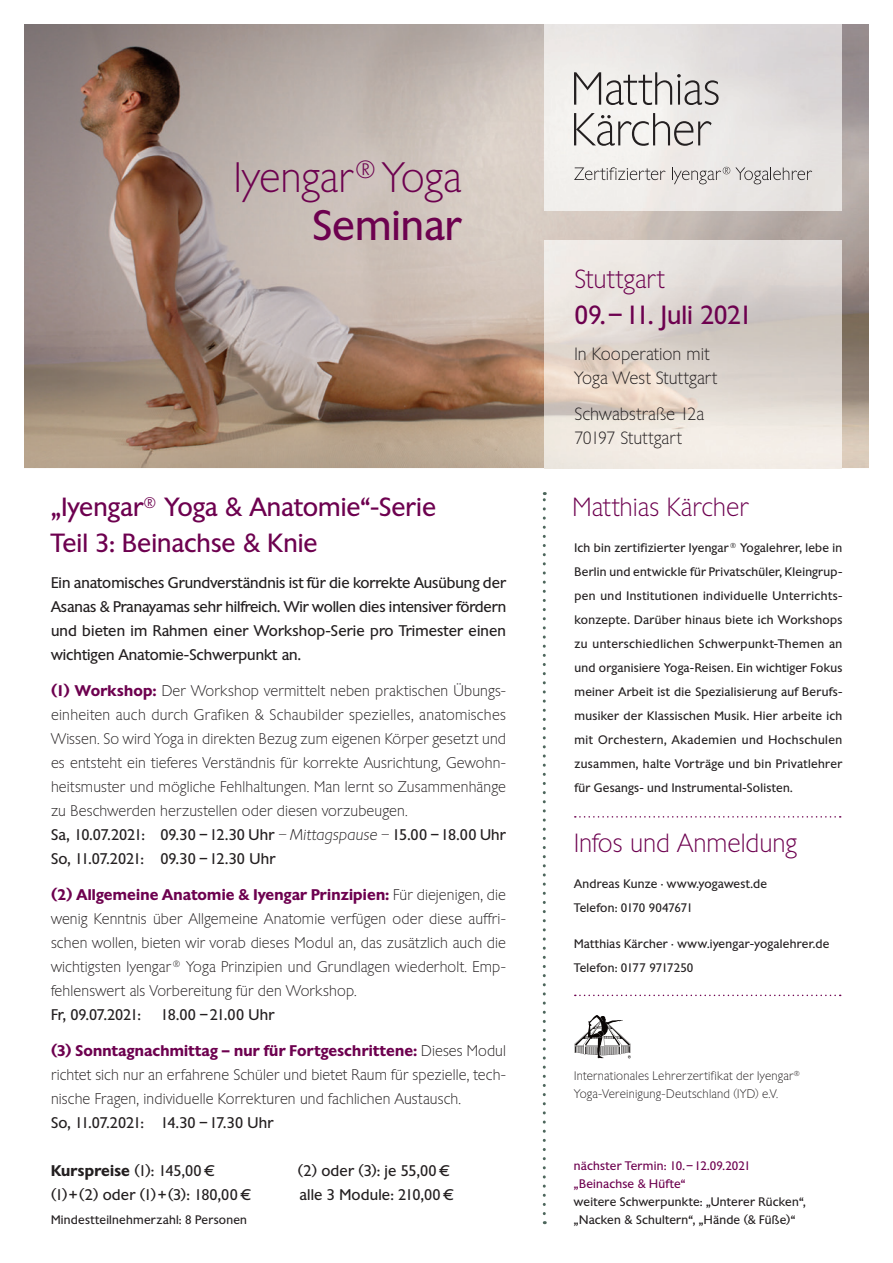
<style>
.page{position:relative;width:893px;height:1263px;background:#fff}
.page>*{position:absolute;margin:0;border:0;box-sizing:border-box;transform-origin:0 0}
.t1{font:200 41.25px/48px "Chantilly Serial";color:#6d014f;text-align:right}
.t2{font:25.5px/36px "Chantilly Serial";color:#6d014f}
.t3{font:200 25.5px "Chantilly Serial";color:#6d014f}
.t4{font:200 17.25px/24px "Chantilly Serial";letter-spacing:.005em;color:#231f20}
.t5{font:200 15px/24px "Chantilly Serial";letter-spacing:.01em;color:#231f20;text-align:justify}
.t6{font:15px/24px "Chantilly Serial";color:#231f20;text-align:justify}
.t7{font:12px/24px "Chantilly Serial";letter-spacing:.02em;color:#231f20}
.t8{font:200 12px/18px "Chantilly Serial";letter-spacing:.02em;color:#231f20}
.t9{font:12px/18px "Chantilly Serial";letter-spacing:.015em;color:#6d014f}
.s1{font-weight:400}
.s2{font-weight:700;color:#6d014f}
.s3{font-style:italic}
.s4{font-weight:700}
</style>
<div class="page">
<img style="left:24px;top:24px;width:845px;height:444px">
<svg style="left:543px;top:492px;width:3px;height:722px"></svg>
<img style="left:544px;top:24px;width:298px;height:186px">
<img style="left:544px;top:240px;width:298px;height:228px">
<svg style="left:574px;top:72px;width:145px;height:33px;background:#c4c1bf"></svg>
<svg style="left:574px;top:113px;width:138px;height:33px"></svg>
<svg style="left:574px;top:167px;width:91px;height:13px"></svg>
<svg style="left:672px;top:166px;width:140px;height:18px;background:#cfcbca"></svg>
<svg style="left:574px;top:1015px;width:57px;height:43px"></svg>
<svg style="left:575px;top:816px;width:266px;height:1px"></svg>
<svg style="left:575px;top:994px;width:266px;height:2px"></svg>
<h1 class="t1" style="left:234px;top:154px;width:229px">Iyengar<sup>®</sup> Yoga<br><span class="s1">Seminar</span></h1>
<h2 class="t2" style="left:51px;top:489px;width:387px">„Iyengar<sup>®</sup> Yoga &amp; Anatomie“-Serie<br>Teil 3: Beinachse &amp; Knie</h2>
<p class="t6" style="left:51px;top:571px;width:457px">Ein anatomisches Grundverständnis ist für die korrekte Ausübung der Asanas &amp; Pranayamas sehr hilfreich. Wir wollen dies intensiver fördern und bieten im Rahmen einer Workshop-Serie pro Trimester einen wichtigen Anatomie-Schwerpunkt an.</p>
<p class="t5" style="left:51px;top:679px;width:456px;text-align:left"><span class="s2">(1) Workshop:</span> Der Workshop vermittelt neben praktischen Übungs&shy;einheiten auch durch Grafiken &amp; Schaubilder spezielles, anatomisches Wissen. So wird Yoga in direkten Bezug zum eigenen Körper gesetzt und es entsteht ein tieferes Verständnis für korrekte Ausrichtung, Gewohn&shy;heitsmuster und mögliche Fehlhaltungen. Man lernt so Zusammenhänge zu Beschwerden herzustellen oder diesen vorzubeugen.<br><span class="s1">Sa, 10.07.2021: 09.30 – 12.30 Uhr</span> <span class="s3">– Mittagspause –</span> <span class="s1">15.00 – 18.00 Uhr So, 11.07.2021: 09.30 – 12.30 Uhr</span></p>
<p class="t5" style="left:51px;top:883px;width:456px"><span class="s2">(2) Allgemeine Anatomie &amp; Iyengar Prinzipien:</span> Für diejenigen, die wenig Kenntnis über Allgemeine Anatomie verfügen oder diese auffri&shy;schen wollen, bieten wir vorab dieses Modul an, das zusätzlich auch die wichtigsten Iyengar <sup>®</sup> Yoga Prinzipien und Grundlagen wiederholt. Emp&shy;fehlenswert als Vorbereitung für den Workshop.</p>
<p class="t6" style="left:51px;top:1003px;width:91px">Fr, 09.07.2021:</p>
<p class="t6" style="left:161px;top:1003px;width:115px">18.00 – 21.00 Uhr</p>
<p class="t5" style="left:51px;top:1039px;width:456px"><span class="s2">(3) Sonntagnachmittag – nur für Fortgeschrittene:</span> Dieses Modul richtet sich nur an erfahrene Schüler und bietet Raum für spezielle, tech&shy;nische Fragen, individuelle Korrekturen und fachlichen Austausch.</p>
<p class="t6" style="left:51px;top:1111px;width:224px">So, 11.07.2021: 14.30 – 17.30 Uhr</p>
<p class="t6" style="left:51px;top:1159px;width:166px"><span class="s4">Kurspreise</span> (1): 145,00 €</p>
<p class="t6" style="left:298px;top:1159px;width:154px">(2) oder (3): je 55,00 €</p>
<p class="t6" style="left:51px;top:1183px;width:202px">(1) + (2) oder (1) + (3): 180,00 €</p>
<p class="t6" style="left:299px;top:1183px;width:156px">alle 3 Module: 210,00 €</p>
<p class="t7" style="left:51px;top:1208px;width:197px">Mindestteilnehmerzahl: 8 Personen</p>
<h2 class="t3" style="left:574px;top:264px;width:92px">Stuttgart</h2>
<h2 class="t2" style="left:574px;top:297px;width:180px">09. – 11. Juli 2021</h2>
<p class="t4" style="left:574px;top:342px;width:144px">In Kooperation mit<br>Yoga West Stuttgart</p>
<p class="t4" style="left:574px;top:402px;width:131px">Schwabstraße 12a<br>70197 Stuttgart</p>
<h2 class="t3" style="left:572px;top:492px;width:178px">Matthias Kärcher</h2>
<p class="t7" style="left:574px;top:536px;width:269px;text-align:justify">Ich bin zertifizierter Iyengar <sup>®</sup> Yogalehrer, lebe in Berlin und entwickle für Privatschüler, Klein grup&shy;pen und Institutionen individuelle Unter richts&shy;konzepte. Darüber hinaus biete ich Work shops zu unterschiedlichen Schwerpunkt-Themen an und organisiere Yoga-Reisen. Ein wichtiger Fokus meiner Arbeit ist die Spezi ali sierung auf Berufs&shy;musiker der Klassischen Musik. Hier arbeite ich mit Orchestern, Akademien und Hochschulen zusammen, halte Vorträge und bin Privatlehrer für Gesangs- und Instrumental-Solisten.</p>
<h2 class="t3" style="left:574px;top:828px;width:224px">Infos und Anmeldung</h2>
<p class="t7" style="left:574px;top:872px;width:194px">Andreas Kunze · www.yogawest.de<br>Telefon: 0170 9047671</p>
<p class="t7" style="left:574px;top:932px;width:257px">Matthias Kärcher · www.iyengar-yogalehrer.de<br>Telefon: 0177 9717250</p>
<p class="t8" style="left:574px;top:1067px;width:228px">Internationales Lehrerzertifikat der Iyengar<sup>®<br></sup>Yoga-Vereinigung-Deutschland (IYD) e.V.</p>
<p class="t9" style="left:574px;top:1157px;width:178px">nächster Termin: 10. – 12.09.2021 „Beinachse &amp; Hüfte“</p>
<p class="t7" style="left:574px;top:1193px;width:233px;line-height:18px">weitere Schwerpunkte: „Unterer Rücken“, „Nacken &amp; Schultern“, „Hände (&amp; Füße)“</p>
</div>
